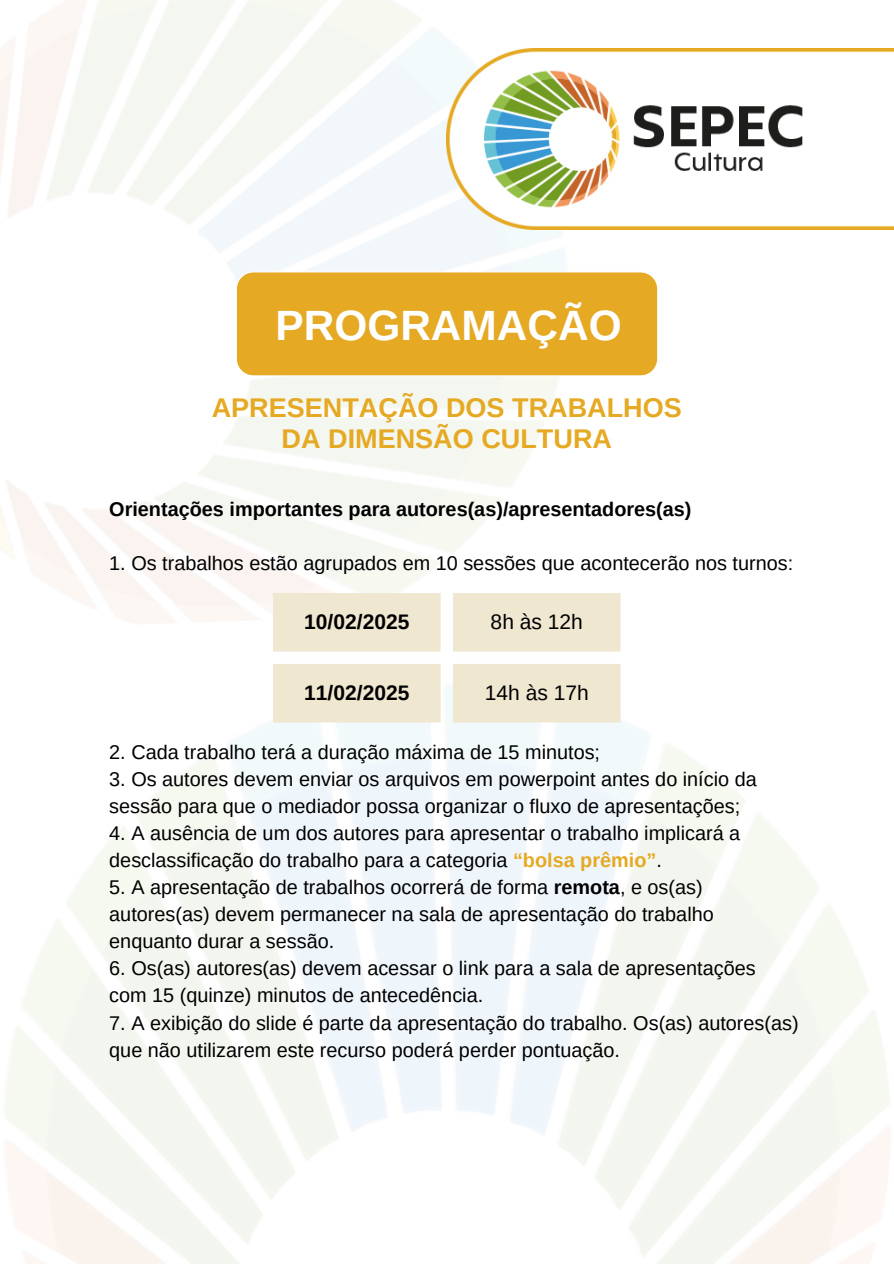
<style>
.page{position:relative;width:894px;height:1264px;background:#fff}
.page>*{position:absolute;margin:0;border:0;box-sizing:border-box;transform-origin:0 0}
.t1{font:700 42.3px "Arimo";color:#fff}
.t2{font:700 27px/31.5px "Arimo";color:#e5a923;text-align:center}
.t3{font:700 21px "Arimo";color:#000}
.t4{font:21px "Arimo";color:#000}
.t5{font:19.8px/27px "Arimo";color:#000}
.t6{font:700 19.8px "Arimo";color:#000}
.s1{font-weight:700;color:#e5a923}
.s2{font-weight:700}
</style>
<div class="page">
<img style="left:0;top:0;width:581px;height:624px">
<img style="left:446px;top:49px;width:447px;height:180px">
<div style="left:236px;top:272px;width:421px;height:104px;background:#e5a923;border-radius:17px"></div>
<div style="left:236px;top:272px;width:421px;height:104px;border:1px solid #fff;border-radius:17px"></div>
<svg style="left:273px;top:593px;width:347px;height:129px;background:#f1ead6"></svg>
<p class="t1" style="left:275px;top:302px;width:347px">PROGRAMAÇÃO</p>
<p class="t2" style="left:212px;top:392px;width:471px">APRESENTAÇÃO DOS TRABALHOS<br>DA DIMENSÃO CULTURA</p>
<p class="t6" style="left:109px;top:498px;width:583px">Orientações importantes para autores(as)/apresentadores(as)</p>
<p class="t5" style="left:109px;top:550px;width:685px">1. Os trabalhos estão agrupados em 10 sessões que acontecerão nos turnos:</p>
<p class="t3" style="left:304px;top:610px;width:107px">10/02/2025</p>
<p class="t4" style="left:490px;top:610px;width:94px">8h às 12h</p>
<p class="t3" style="left:304px;top:681px;width:107px">11/02/2025</p>
<p class="t4" style="left:484px;top:681px;width:105px">14h às 17h</p>
<h2 class="t5" style="left:109px;top:739px;width:492px">2. Cada trabalho terá a duração máxima de 15 minutos;</h2>
<h3 class="t5" style="left:109px;top:766px;width:648px">3. Os autores devem enviar os arquivos em powerpoint antes do início da sessão para que o mediador possa organizar o fluxo de apresentações;</h3>
<p class="t5" style="left:109px;top:820px;width:632px">4. A ausência de um dos autores para apresentar o trabalho implicará a desclassificação do trabalho para a categoria <span class="s1">“bolsa prêmio”</span>.</p>
<p class="t5" style="left:109px;top:874px;width:606px">5. A apresentação de trabalhos ocorrerá de forma <span class="s2">remota</span>, e os(as) autores(as) devem permanecer na sala de apresentação do trabalho</p>
<p class="t5" style="left:109px;top:928px;width:226px">enquanto durar a sessão.</p>
<p class="t5" style="left:109px;top:955px;width:647px">6. Os(as) autores(as) devem acessar o link para a sala de apresentações</p>
<p class="t5" style="left:109px;top:982px;width:375px">com 15 (quinze) minutos de antecedência.</p>
<p class="t5" style="left:109px;top:1009px;width:690px">7. A exibição do slide é parte da apresentação do trabalho. Os(as) autores(as)</p>
<p class="t5" style="left:109px;top:1036px;width:512px">que não utilizarem este recurso poderá perder pontuação.</p>
</div>
